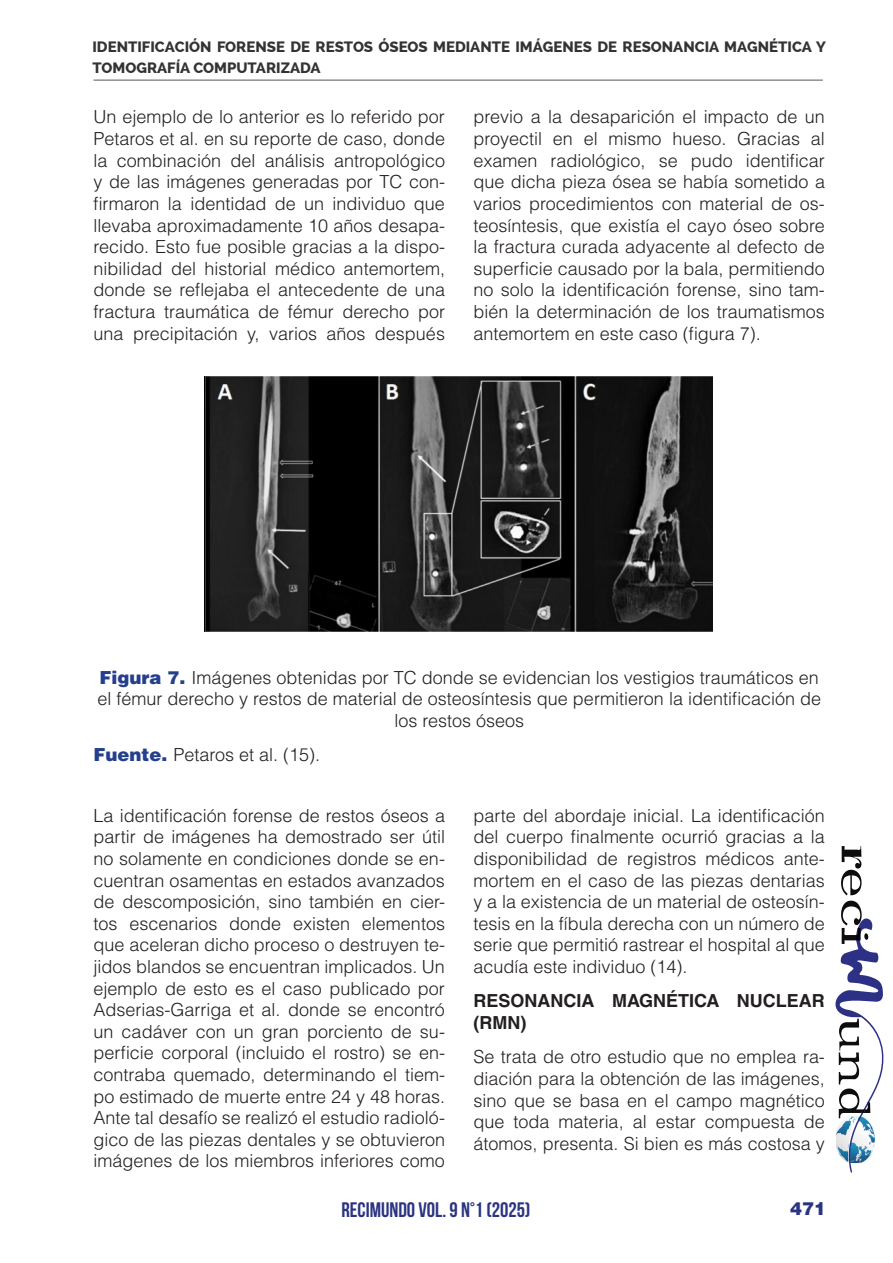
<style>
.page{position:relative;width:893px;height:1263px;background:#fff}
.page>*{position:absolute;margin:0;border:0;box-sizing:border-box;transform-origin:0 0}
.t1{font:700 21px "Bebas Neue";color:#2b3481}
.t2{font:300 18px/21.6px "Helvetica LT Std";color:#231f20;text-align:justify}
.t3{font:700 18px/21.6px "Helvetica LT Std";color:#231f20}
.t4{font:900 18px "Helvetica LT Std";color:#2b3481}
.t5{font:800 15px/21px "Raleway";color:#333}
.s1{font-weight:900;color:#253f8e}
</style>
<div class="page">
<hr style="left:94px;top:80px;width:729px;height:1px;background:#545557">
<svg style="left:841px;top:846px;width:20px;height:49px"></svg>
<svg style="left:835px;top:901px;width:49px;height:272px"></svg>
<img style="left:204px;top:376px;width:508px;height:255px">
<p class="t5" style="left:92px;top:37px;width:735px">IDENTIFICACIÓN FORENSE DE RESTOS ÓSEOS MEDIANTE IMÁGENES DE RESONANCIA MAGNÉTICA Y<br>TOMOGRAFÍA COMPUTARIZADA</p>
<p class="t2" style="left:94px;top:106px;width:353px">Un ejemplo de lo anterior es lo referido por Petaros et al. en su reporte de caso, donde la combinación del análisis antropológico y de las imágenes generadas por TC con&shy;firmaron la identidad de un individuo que llevaba aproximadamente 10 años desapa&shy;recido. Esto fue posible gracias a la dispo&shy;nibilidad del historial médico antemortem, donde se reflejaba el antecedente de una fractura traumática de fémur derecho por una precipitación y, varios años después</p>
<p class="t2" style="left:473px;top:106px;width:353px">previo a la desaparición el impacto de un proyectil en el mismo hueso. Gracias al examen radiológico, se pudo identificar que dicha pieza ósea se había sometido a varios procedimientos con material de os&shy;teosíntesis, que existía el cayo óseo sobre la fractura curada adyacente al defecto de superficie causado por la bala, permitiendo no solo la identificación forense, sino tam&shy;bién la determinación de los traumatismos antemortem en este caso (figura 7).</p>
<p class="t2" style="left:97px;top:666px;width:725px;text-align:center"><span class="s1">Figura 7.</span> Imágenes obtenidas por TC donde se evidencian los vestigios traumáticos en el fémur derecho y restos de material de osteosíntesis que permitieron la identificación de los restos óseos</p>
<p class="t2" style="left:94px;top:744px;width:228px"><span class="s1">Fuente.</span> Petaros et al. (15).</p>
<p class="t2" style="left:94px;top:804px;width:353px">La identificación forense de restos óseos a partir de imágenes ha demostrado ser útil no solamente en condiciones donde se en&shy;cuentran osamentas en estados avanzados de descomposición, sino también en cier&shy;tos escenarios donde existen elementos que aceleran dicho proceso o destruyen te&shy;jidos blandos se encuentran implicados. Un ejemplo de esto es el caso publicado por Adserias-Garriga et al. donde se encontró un cadáver con un gran porciento de su&shy;perficie corporal (incluido el rostro) se en&shy;contraba quemado, determinando el tiem&shy;po estimado de muerte entre 24 y 48 horas.<br>Ante tal desafío se realizó el estudio radioló&shy;gico de las piezas dentales y se obtuvieron imágenes de los miembros inferiores como</p>
<p class="t2" style="left:473px;top:804px;width:353px">parte del abordaje inicial. La identificación del cuerpo finalmente ocurrió gracias a la disponibilidad de registros médicos ante&shy;mortem en el caso de las piezas dentarias y a la existencia de un material de osteosín&shy;tesis en la fíbula derecha con un número de serie que permitió rastrear el hospital al que acudía este individuo (14).</p>
<p class="t3" style="left:473px;top:990px;width:353px">RESONANCIA MAGNÉTICA NUCLEAR (RMN)</p>
<p class="t2" style="left:473px;top:1046px;width:353px">Se trata de otro estudio que no emplea ra&shy;diación para la obtención de las imágenes, sino que se basa en el campo magnético que toda materia, al estar compuesta de átomos, presenta. Si bien es más costosa y</p>
<p class="t1" style="left:341px;top:1198px;width:190px">RECIMUNDO VOL. 9 N°1 (2025)</p>
<p class="t4" style="left:790px;top:1197px;width:38px">471</p>
</div>
